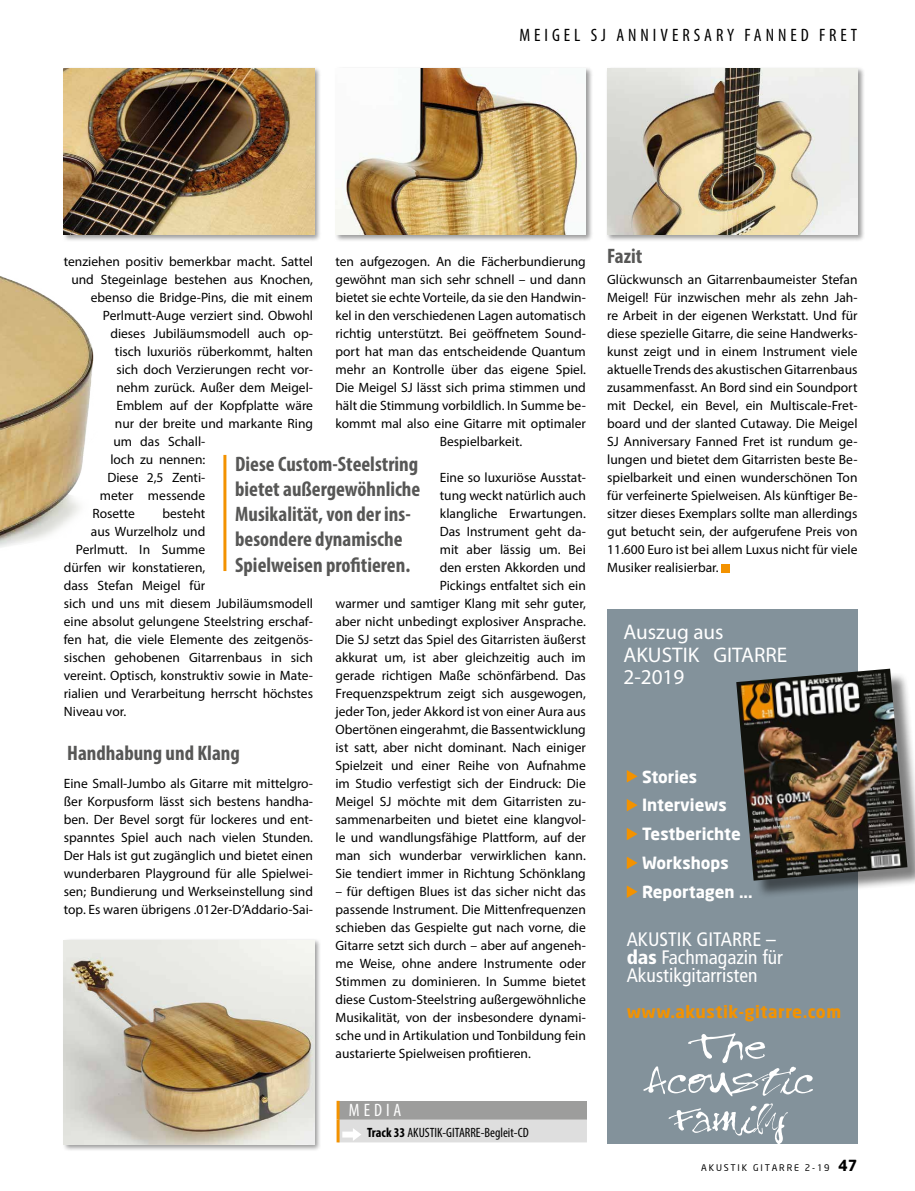
<style>
.page{position:relative;width:915px;height:1191px;background:#fff}
.page>*{position:absolute;margin:0;border:0;box-sizing:border-box;transform-origin:0 0}
.t1{font:21.15px/22.5px "Myriad Pro";color:#fff}
.t2{font:700 condensed 21px/25.2px "Myriad Pro";color:#575756}
.t3{font:condensed 19.5px/18px "Frutiger";color:#fff}
.t4{font:condensed 18px "Myriad Pro";letter-spacing:.22em;color:#000}
.t5{font:condensed 18px "Myriad Pro";color:#fff}
.t6{font:700 16.95px "Neo Sans";letter-spacing:.03em;color:#f39200}
.t7{font:700 16.5px/28.8px "Neo Sans";color:#fff}
.t8{font:13.5px/18px "Myriad Pro";color:#000;text-align:justify}
.t9{font:condensed 13.5px "Myriad Pro";color:#000}
.t10{font:9px "Neo Sans";letter-spacing:.2em;color:#000}
.s1{font-weight:700}
.s2{font-weight:900}
.s3{font-weight:700;font-size:15px}
</style>
<div class="page">
<div style="left:721px;top:564px;width:8px;height:8px;background:#f39200"></div>
<hr style="left:223px;top:455px;width:3px;height:116px;background:#f39200">
<div style="left:607px;top:609px;width:250px;height:535px;background:#83929b"></div>
<div style="left:738px;top:671px;width:176px;height:228px;background:#000;opacity:.5"></div>
<img style="left:736px;top:668px;width:171px;height:212px">
<svg style="left:626px;top:770px;width:11px;height:12px"></svg>
<svg style="left:626px;top:799px;width:11px;height:12px"></svg>
<svg style="left:626px;top:828px;width:11px;height:12px"></svg>
<svg style="left:626px;top:857px;width:11px;height:12px"></svg>
<svg style="left:626px;top:885px;width:11px;height:13px"></svg>
<svg style="left:643px;top:1033px;width:169px;height:63px"></svg>
<svg style="left:668px;top:1103px;width:119px;height:41px"></svg>
<div style="left:338px;top:1100px;width:248px;height:19px;background:#9d9d9c"></div>
<hr style="left:336px;top:1100px;width:3px;height:19px;background:#f39200">
<hr style="left:336px;top:1119px;width:3px;height:23px;background:#f39200">
<svg style="left:338px;top:1119px;width:248px;height:23px"></svg>
<img style="left:0;top:276px;width:94px;height:272px">
<div style="left:62px;top:66px;width:259px;height:176px;background:#000;opacity:.4"></div>
<img style="left:64px;top:68px;width:250px;height:167px">
<div style="left:334px;top:66px;width:259px;height:176px;background:#000;opacity:.4"></div>
<img style="left:335px;top:68px;width:250px;height:167px">
<div style="left:605px;top:66px;width:259px;height:176px;background:#000;opacity:.4"></div>
<img style="left:607px;top:68px;width:250px;height:167px">
<div style="left:62px;top:938px;width:259px;height:213px;background:#000;opacity:.4"></div>
<img style="left:64px;top:940px;width:250px;height:204px">
<h3 class="t4" style="left:519px;top:24px;width:43px">MEIGEL</h3>
<h3 class="t4" style="left:590px;top:24px;width:259px">SJ ANNIVE RSARY FANNED FRET</h3>
<p class="t8" style="left:335px;top:252px;width:252px">ten aufgezogen. An die Fächerbundierung</p>
<p class="t8" style="left:335px;top:270px;width:252px">gewöhnt man sich sehr schnell – und dann</p>
<p class="t8" style="left:335px;top:288px;width:252px">bietet sie echte Vorteile, da sie den Handwin-</p>
<p class="t8" style="left:335px;top:306px;width:252px">kel in den verschiedenen Lagen automatisch</p>
<p class="t8" style="left:335px;top:324px;width:252px">richtig unterstützt. Bei geöffnetem Sound-</p>
<p class="t8" style="left:335px;top:342px;width:252px">port hat man das entscheidende Quantum</p>
<p class="t8" style="left:335px;top:360px;width:252px">mehr an Kontrolle über das eigene Spiel.</p>
<p class="t8" style="left:335px;top:378px;width:252px">Die Meigel SJ lässt sich prima stimmen und</p>
<p class="t8" style="left:335px;top:396px;width:252px">hält die Stimmung vorbildlich. In Summe be-</p>
<p class="t8" style="left:335px;top:414px;width:252px">kommt mal also eine Gitarre mit optimaler</p>
<p class="t8" style="left:439px;top:432px;width:84px">Bespielbarkeit.</p>
<p class="t8" style="left:335px;top:468px;width:252px;text-align:right">Eine so luxuriöse Ausstat-<br>tung weckt natürlich auch<br>klangliche Erwartungen.<br>Das Instrument geht da-<br>mit aber lässig um. Bei<br>den ersten Akkorden und<br>Pickings entfaltet sich ein<br>warmer und samtiger Klang mit sehr guter, aber nicht unbedingt explosiver Ansprache.<br>Die SJ setzt das Spiel des Gitarristen äußerst akkurat um, ist aber gleichzeitig auch im gerade richtigen Maße schönfärbend. Das Frequenzspektrum zeigt sich ausgewogen, jeder Ton, jeder Akkord ist von einer Aura aus Obertönen eingerahmt, die Bassentwicklung ist satt, aber nicht dominant. Nach einiger Spielzeit und einer Reihe von Aufnahme im Studio verfestigt sich der Eindruck: Die Meigel SJ möchte mit dem Gitarristen zu&shy;sammenarbeiten und bietet eine klangvol&shy;le und wandlungsfähige Plattform, auf der man sich wunderbar verwirklichen kann.<br>Sie tendiert immer in Richtung Schönklang</p>
<p class="t8" style="left:335px;top:882px;width:252px">– für deftigen Blues ist das sicher nicht das passende Instrument. Die Mittenfrequenzen schieben das Gespielte gut nach vorne, die Gitarre setzt sich durch – aber auf angeneh&shy;me Weise, ohne andere Instrumente oder Stimmen zu dominieren. In Summe bietet diese Custom-Steelstring außergewöhnliche Musikalität, von der insbesondere dynami&shy;sche und in Artikulation und Tonbildung fein austarierte Spielweisen profitieren.</p>
<p class="t8" style="left:64px;top:252px;width:251px">tenziehen positiv bemerkbar macht. Sattel</p>
<p class="t8" style="left:71px;top:270px;width:243px">und Stegeinlage bestehen aus Knochen,</p>
<p class="t8" style="left:91px;top:288px;width:224px">ebenso die Bridge-Pins, die mit einem</p>
<p class="t8" style="left:103px;top:306px;width:211px">Perlmutt-Auge verziert sind. Obwohl</p>
<p class="t8" style="left:110px;top:324px;width:204px">dieses Jubiläumsmodell auch op-</p>
<p class="t8" style="left:115px;top:342px;width:200px">tisch luxuriös rüberkommt, halten</p>
<p class="t8" style="left:116px;top:360px;width:198px">sich doch Verzierungen recht vor-</p>
<p class="t8" style="left:116px;top:378px;width:198px">nehm zurück. Außer dem Meigel-</p>
<p class="t8" style="left:116px;top:396px;width:198px">Emblem auf der Kopfplatte wäre</p>
<p class="t8" style="left:115px;top:414px;width:199px">nur der breite und markante Ring</p>
<p class="t8" style="left:113px;top:432px;width:93px">um das Schall-</p>
<p class="t8" style="left:110px;top:450px;width:96px">loch zu nennen:</p>
<p class="t8" style="left:107px;top:468px;width:99px">Diese 2,5 Zenti-</p>
<p class="t8" style="left:100px;top:486px;width:107px">meter messende</p>
<p class="t8" style="left:92px;top:504px;width:44px">Rosette</p>
<p class="t8" style="left:162px;top:504px;width:44px">besteht</p>
<p class="t8" style="left:91px;top:522px;width:116px">aus Wurzelholz und</p>
<p class="t8" style="left:76px;top:540px;width:131px">Perlmutt. In Summe</p>
<p class="t8" style="left:64px;top:558px;width:143px">dürfen wir konstatieren,</p>
<p class="t8" style="left:64px;top:576px;width:143px">dass Stefan Meigel für</p>
<p class="t8" style="left:64px;top:594px;width:251px">sich und uns mit diesem Jubiläumsmodell</p>
<p class="t8" style="left:64px;top:612px;width:251px">eine absolut gelungene Steelstring erschaf-</p>
<p class="t8" style="left:64px;top:630px;width:250px">fen hat, die viele Elemente des zeitgenös-</p>
<p class="t8" style="left:64px;top:648px;width:250px">sischen gehobenen Gitarrenbaus in sich</p>
<p class="t8" style="left:64px;top:666px;width:250px">vereint. Optisch, konstruktiv sowie in Mate-</p>
<p class="t8" style="left:64px;top:684px;width:251px">rialien und Verarbeitung herrscht höchstes</p>
<p class="t8" style="left:64px;top:702px;width:64px">Niveau vor.</p>
<h2 class="t2" style="left:67px;top:739px;width:174px">Handhabung und Klang</h2>
<p class="t8" style="left:64px;top:774px;width:251px">Eine Small-Jumbo als Gitarre mit mittelgro&shy;ßer Korpusform lässt sich bestens handha&shy;ben. Der Bevel sorgt für lockeres und ent&shy;spanntes Spiel auch nach vielen Stunden.<br>Der Hals ist gut zugänglich und bietet einen wunderbaren Playground für alle Spielwei&shy;sen; Bundierung und Werkseinstellung sind top. Es waren übrigens .012er-D’Addario-Sai-</p>
<h2 class="t2" style="left:235px;top:451px;width:187px">Diese Custom-Steelstring bietet außergewöhnliche<br>Musikalität, von der ins&shy;besondere dynamische<br>Spielweisen profitieren.</h2>
<h3 class="t5" style="left:349px;top:1099px;width:54px">MED IA</h3>
<p class="t9" style="left:367px;top:1124px;width:163px"><span class="s1">Track 33</span> AKUSTIK-GITARRE-BEGLEIT-CD</p>
<h2 class="t2" style="left:607px;top:243px;width:37px">Fazit</h2>
<p class="t8" style="left:607px;top:270px;width:252px">Glückwunsch an Gitarrenbaumeister Stefan Meigel! Für inzwischen mehr als zehn Jah&shy;re Arbeit in der eigenen Werkstatt. Und für diese spezielle Gitarre, die seine Handwerks&shy;kunst zeigt und in einem Instrument viele aktuelle Trends des akustischen Gitarrenbaus zusammenfasst. An Bord sind ein Soundport mit Deckel, ein Bevel, ein Multiscale-Fret&shy;board und der slanted Cutaway. Die Meigel SJ Anniversary Fanned Fret ist rundum ge&shy;lungen und bietet dem Gitarristen beste Be&shy;spielbarkeit und einen wunderschönen Ton für verfeinerte Spielweisen. Als künftiger Be&shy;sitzer dieses Exemplars sollte man allerdings gut betucht sein, der aufgerufene Preis von 11.600 Euro ist bei allem Luxus nicht für viele Musiker realisierbar.</p>
<h1 class="t1" style="left:623px;top:620px;width:165px">Auszug aus<br>AKUSTIK GITARRE<br>2-2019</h1>
<p class="t7" style="left:641px;top:761px;width:112px">Stories<br>Interviews<br>Testberichte<br>Workshops<br>Reportagen ...</p>
<h3 class="t3" style="left:626px;top:930px;width:158px">AKUSTIK GITARRE – <span class="s2">das</span> Fachmagazin für<br>Akustikgitarristen</h3>
<p class="t6" style="left:626px;top:1000px;width:216px">www.akustik-gitarre.com</p>
<p class="t10" style="left:701px;top:1162px;width:158px">AKUSTIK GITARRE 2-19 <span class="s3">47</span></p>
</div>
